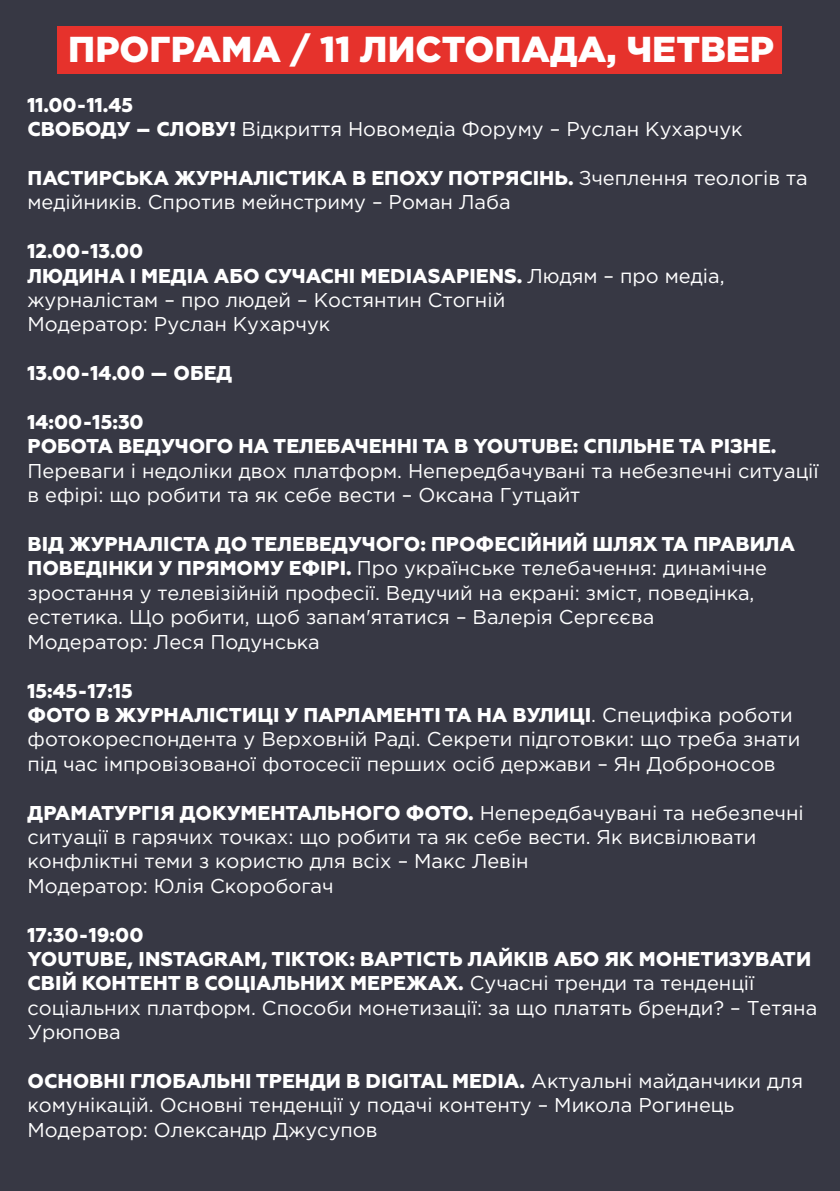
<style>
.page{position:relative;width:840px;height:1191px;background:#fff}
.page>*{position:absolute;margin:0;border:0;box-sizing:border-box;transform-origin:0 0}
.t1{font:900 36px "Gotham Pro";color:#fff}
.t2{font:20px/24.4px "Gotham Pro";color:#fff}
.t3{font:800 20px/24.4px "Geometria";color:#fff}
.s1{font-family:"Geometria";font-weight:800}
.s2{font-family:"Gotham Pro";font-weight:400}
</style>
<div class="page">
<div style="left:0;top:0;width:839px;height:1191px;background:#373844"></div>
<div style="left:57px;top:26px;width:724px;height:48px;background:#e6322c"></div>
<h1 class="t1" style="left:68px;top:28px;width:707px">ПРОГРАМА / 11 ЛИСТОПАДА, ЧЕТВЕР</h1>
<p class="t3" style="left:27px;top:93px;width:107px">11.00-11.45</p>
<p class="t2" style="left:27px;top:117px;width:716px"><span class="s1">СВОБОДУ – СЛОВУ!</span> Відкриття Новомедіа Форуму – Руслан Кухарчук</p>
<p class="t3" style="left:27px;top:166px;width:781px">ПАСТИРСЬКА ЖУРНАЛІСТИКА В ЕПОХУ ПОТРЯСІНЬ. <span class="s2">Зчеплення теологів та</span></p>
<p class="t2" style="left:27px;top:190px;width:484px">медійників. Спротив мейнстриму – Роман Лаба</p>
<p class="t3" style="left:27px;top:239px;width:698px">12.00-13.00<br>ЛЮДИНА І МЕДІА АБО СУЧАСНІ MEDIASAPIENS. <span class="s2">Людям – про медіа,</span></p>
<p class="t2" style="left:27px;top:288px;width:479px">журналістам – про людей – Костянтин Стогній<br>Модератор: Руслан Кухарчук</p>
<p class="t3" style="left:27px;top:361px;width:206px">13.00-14.00 — ОБЕД</p>
<p class="t3" style="left:27px;top:410px;width:750px">14:00-15:30<br>РОБОТА ВЕДУЧОГО НА ТЕЛЕБАЧЕННІ ТА В YOUTUBE: СПІЛЬНЕ ТА РІЗНЕ.</p>
<p class="t2" style="left:27px;top:458px;width:792px">Переваги і недоліки двох платформ. Непередбачувані та небезпечні ситуації в ефірі: що робити та як себе вести – Оксана Гутцайт</p>
<p class="t3" style="left:27px;top:532px;width:768px">ВІД ЖУРНАЛІСТА ДО ТЕЛЕВЕДУЧОГО: ПРОФЕСІЙНИЙ ШЛЯХ ТА ПРАВИЛА</p>
<p class="t2" style="left:27px;top:556px;width:740px"><span class="s1">ПОВЕДІНКИ У ПРЯМОМУ ЕФІРІ.</span> Про українське телебачення: динамічне зростання у телевізійній професії. Ведучий на екрані: зміст, поведінка, естетика. Що робити, щоб запам'ятатися – Валерія Сергєєва Модератор: Леся Подунська</p>
<p class="t3" style="left:27px;top:679px;width:766px">15:45-17:15<br>ФОТО В ЖУРНАЛІСТИЦІ У ПАРЛАМЕНТІ ТА НА ВУЛИЦІ<span class="s2">. Специфіка роботи</span></p>
<p class="t2" style="left:27px;top:727px;width:773px">фотокореспондента у Верховній Раді. Секрети підготовки: що треба знати під час імпровізованої фотосесії перших осіб держави – Ян Доброносов</p>
<p class="t3" style="left:27px;top:801px;width:777px">ДРАМАТУРГІЯ ДОКУМЕНТАЛЬНОГО ФОТО. <span class="s2">Непередбачувані та небезпечні</span></p>
<p class="t2" style="left:27px;top:824px;width:729px">ситуації в гарячих точках: що робити та як себе вести. Як висвілювати конфліктні теми з користю для всіх – Макс Левін<br>Модератор: Юлія Скоробогач</p>
<p class="t3" style="left:27px;top:923px;width:784px">17:30-19:00<br>YOUTUBE, INSTAGRAM, TIKTOK: ВАРТІСТЬ ЛАЙКІВ АБО ЯК МОНЕТИЗУВАТИ<br>СВІЙ КОНТЕНТ В СОЦІАЛЬНИХ МЕРЕЖАХ. <span class="s2">Сучасні тренди та тенденції</span></p>
<p class="t2" style="left:27px;top:995px;width:790px">соціальних платформ. Способи монетизації: за що платять бренди? – Тетяна<br>Урюпова</p>
<p class="t3" style="left:27px;top:1069px;width:776px">ОСНОВНІ ГЛОБАЛЬНІ ТРЕНДИ В DIGITAL MEDIA. <span class="s2">Актуальні майданчики для</span></p>
<p class="t2" style="left:27px;top:1093px;width:708px">комунікацій. Основні тенденції у подачі контенту – Микола Рогинець<br>Модератор: Олександр Джусупов</p>
</div>
